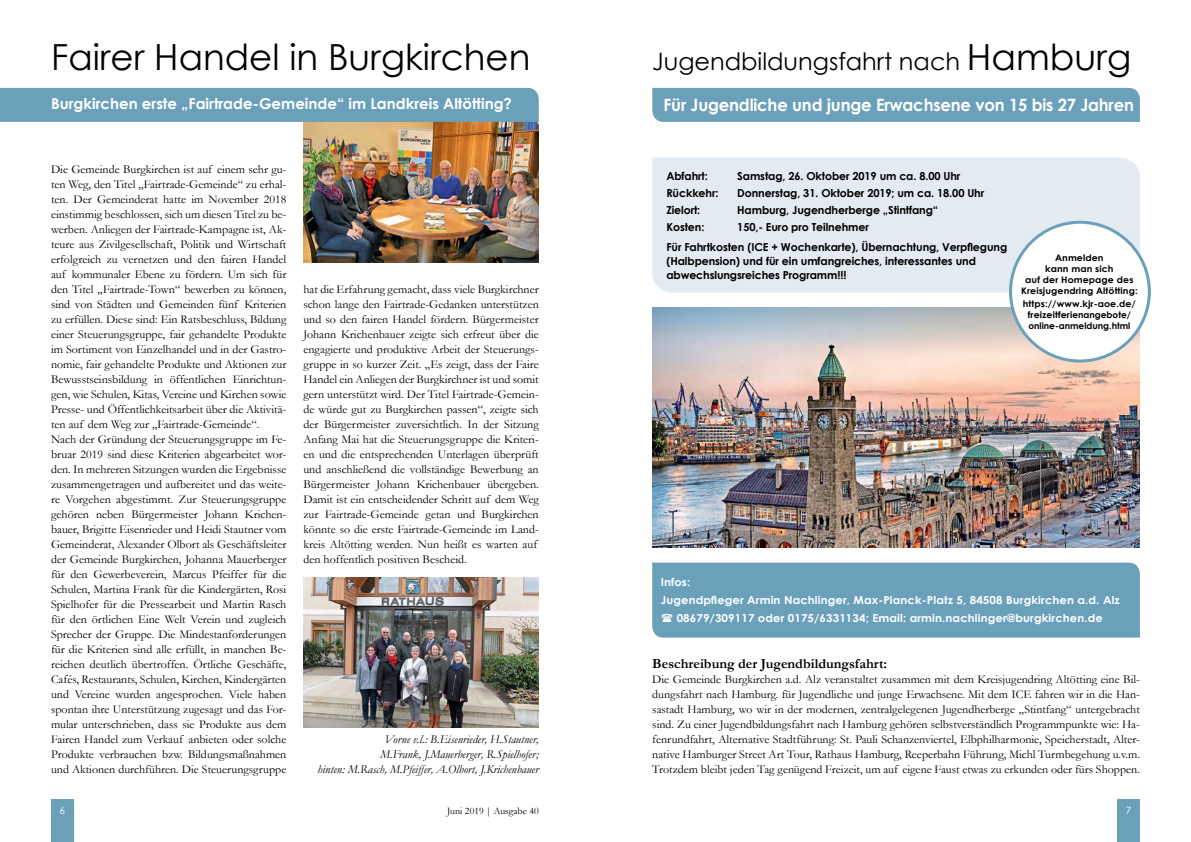
<style>
.page{position:relative;width:1191px;height:842px;background:#fff}
.page>*{position:absolute;margin:0;border:0;box-sizing:border-box;transform-origin:0 0}
.t1{font:36px "Century Gothic";color:#000}
.t2{font:24px "Century Gothic";color:#000}
.t3{font:700 17px "Century Gothic";letter-spacing:-.01em;color:#fff}
.t4{font:700 15px "Century Gothic";color:#fff}
.t5{font:700 14px "Garamond";color:#000}
.t6{font:12px/15px "Garamond";color:#000}
.t7{font:italic 12px/15px "Garamond";color:#000;text-align:right}
.t8{font:700 11px/19.7px "Century Gothic";letter-spacing:-.01em;color:#000}
.t9{font:700 11px "Century Gothic";letter-spacing:.01em;color:#fff;scale:1.05 1}
.t10{font:10px "Garamond";color:#000}
.t11{font:10px "Century Gothic";color:#fff}
.t12{font:700 9px/11px "Century Gothic";letter-spacing:.01em;color:#000;text-align:center;scale:1.05 1}
.s1{font-size:36px}
</style>
<div class="page">
<div style="left:51px;top:799px;width:23px;height:43px;background:#6ba0bb"></div>
<div style="left:1117px;top:799px;width:23px;height:43px;background:#6ba0bb"></div>
<img style="left:303px;top:122px;width:236px;height:141px">
<div style="left:652px;top:88px;width:488px;height:34px;background:#6ba0bb"></div>
<div style="left:0;top:88px;width:539px;height:34px;background:#6ba0bb"></div>
<img style="left:303px;top:578px;width:236px;height:150px">
<div style="left:652px;top:158px;width:488px;height:135px;background:#e3eaf1"></div>
<img style="left:652px;top:308px;width:488px;height:240px">
<div style="left:1010px;top:222px;width:139px;height:139px;background:#fff;border-radius:50%"></div>
<div style="left:1009px;top:221px;width:141px;height:141px;border:3px solid #6ba0bb;border-radius:50%"></div>
<div style="left:652px;top:563px;width:488px;height:75px;background:#6ba0bb"></div>
<h1 class="t1" style="left:51px;top:31px;width:481px">Fairer Handel in Burgkirchen</h1>
<p class="t4" style="left:51px;top:92px;width:462px">Burgkirchen erste „Fairtrade-Gemeinde“ im Landkreis Altötting?</p>
<p class="t6" style="left:51px;top:161px;width:237px">Die Gemeinde Burgkirchen ist auf einem sehr gu&shy;ten Weg, den Titel „Fairtrade-Gemeinde“ zu erhal&shy;ten. Der Gemeinderat hatte im November 2018 einstimmig beschlossen, sich um diesen Titel zu be&shy;werben. Anliegen der Fairtrade-Kampagne ist, Ak&shy;teure aus Zivilgesellschaft, Politik und Wirtschaft erfolgreich zu vernetzen und den fairen Handel auf kommunaler Ebene zu fördern. Um sich für den Titel „Fairtrade-Town“ bewerben zu können, sind von Städten und Gemeinden fünf Kriterien zu erfüllen. Diese sind: Ein Ratsbeschluss, Bildung einer Steuerungsgruppe, fair gehandelte Produkte im Sortiment von Einzelhandel und in der Gastro&shy;nomie, fair gehandelte Produkte und Aktionen zur Bewusstseinsbildung in öffentlichen Einrichtun&shy;gen, wie Schulen, Kitas, Vereine und Kirchen sowie Presse- und Öffentlichkeitsarbeit über die Aktivitä&shy;ten auf dem Weg zur „Fairtrade-Gemeinde“.<br>Nach der Gründung der Steuerungsgruppe im Fe&shy;bruar 2019 sind diese Kriterien abgearbeitet wor&shy;den. In mehreren Sitzungen wurden die Ergebnisse zusammengetragen und aufbereitet und das weite&shy;re Vorgehen abgestimmt. Zur Steuerungsgruppe gehören neben Bürgermeister Johann Krichen&shy;bauer, Brigitte Eisenrieder und Heidi Stautner vom Gemeinderat, Alexander Olbort als Geschäftsleiter der Gemeinde Burgkirchen, Johanna Mauerberger für den Gewerbeverein, Marcus Pfeiffer für die Schulen, Martina Frank für die Kindergärten, Rosi Spielhofer für die Pressearbeit und Martin Rasch für den örtlichen Eine Welt Verein und zugleich Sprecher der Gruppe. Die Mindestanforderungen für die Kriterien sind alle erfüllt, in manchen Be&shy;reichen deutlich übertroffen. Örtliche Geschäfte, Cafés, Restaurants, Schulen, Kirchen, Kindergärten und Vereine wurden angesprochen. Viele haben spontan ihre Unterstützung zugesagt und das For&shy;mular unterschrieben, dass sie Produkte aus dem Fairen Handel zum Verkauf anbieten oder solche Produkte verbrauchen bzw. Bildungsmaßnahmen und Aktionen durchführen. Die Steuerungsgruppe</p>
<p class="t6" style="left:303px;top:281px;width:237px">hat die Erfahrung gemacht, dass viele Burgkirchner schon lange den Fairtrade-Gedanken unterstützen und so den fairen Handel fördern. Bürgermeister Johann Krichenbauer zeigte sich erfreut über die engagierte und produktive Arbeit der Steuerungs&shy;gruppe in so kurzer Zeit. „Es zeigt, dass der Faire Handel ein Anliegen der Burgkirchner ist und somit gern unterstützt wird. Der Titel Fairtrade-Gemein&shy;de würde gut zu Burgkirchen passen“, zeigte sich der Bürgermeister zuversichtlich. In der Sitzung Anfang Mai hat die Steuerungsgruppe die Kriteri&shy;en und die entsprechenden Unterlagen überprüft und anschließend die vollständige Bewerbung an Bürgermeister Johann Krichenbauer übergeben.<br>Damit ist ein entscheidender Schritt auf dem Weg zur Fairtrade-Gemeinde getan und Burgkirchen könnte so die erste Fairtrade-Gemeinde im Land&shy;kreis Altötting werden. Nun heißt es warten auf den hoffentlich positiven Bescheid.</p>
<p class="t7" style="left:317px;top:731px;width:223px">Vorne v.l.: B.Eisenrieder, H.Stautner,<br>M.Frank, J.Mauerberger, R.Spielhofer;<br>hinten: M.Rasch, M.Pfeiffer, A.Olbort, J.Krichenbauer</p>
<h2 class="t2" style="left:652px;top:44px;width:480px">Jugendbildungsfahrt nach <span class="s1">Hamburg</span></h2>
<h3 class="t3" style="left:663px;top:92px;width:472px">Für Jugendliche und junge Erwachsene von 15 bis 27 Jahren</h3>
<p class="t8" style="left:666px;top:166px;width:43px">Abfahrt:</p>
<p class="t8" style="left:737px;top:166px;width:225px">Samstag, 26. Oktober 2019 um ca. 8.00 Uhr</p>
<p class="t8" style="left:666px;top:183px;width:54px">Rückkehr:</p>
<p class="t8" style="left:737px;top:183px;width:248px">Donnerstag, 31. Oktober 2019; um ca. 18.00 Uhr</p>
<p class="t8" style="left:666px;top:200px;width:35px">Zielort:</p>
<p class="t8" style="left:737px;top:200px;width:202px">Hamburg, Jugendherberge „Stintfang“</p>
<p class="t8" style="left:666px;top:217px;width:40px">Kosten:</p>
<p class="t8" style="left:666px;top:217px;width:342px;text-indent:71px">150,- Euro pro Teilnehmer<br>Für Fahrtkosten (ICE + Wochenkarte), Übernachtung, Verpflegung</p>
<p class="t8" style="left:666px;top:253px;width:311px;line-height:14px">(Halbpension) und für ein umfangreiches, interessantes und abwechslungsreiches Programm!!!</p>
<p class="t12" style="left:1021px;top:251px;width:112px">Anmelden<br>kann man sich<br>auf der Homepage des<br>Kreisjugendring Altötting:</p>
<p class="t12" style="left:1022px;top:298px;width:109px">https://www.kjr-aoe.de/ freizeitferienangebote/ online-anmeldung.html</p>
<p class="t9" style="left:660px;top:574px;width:30px">Infos:</p>
<p class="t9" style="left:660px;top:592px;width:439px">Jugendpfleger Armin Nachlinger, Max-Planck-Platz 5, 84508 Burgkirchen a.d. Alz</p>
<p class="t9" style="left:676px;top:610px;width:407px">08679/309117 oder 0175/6331134; Email: armin.nachlinger@burgkirchen.de</p>
<p class="t5" style="left:652px;top:654px;width:236px">Beschreibung der Jugendbildungsfahrt:</p>
<p class="t6" style="left:652px;top:671px;width:489px;text-align:justify">Die Gemeinde Burgkirchen a.d. Alz veranstaltet zusammen mit dem Kreisjugendring Altötting eine Bil&shy;dungsfahrt nach Hamburg. für Jugendliche und junge Erwachsene. Mit dem ICE fahren wir in die Han&shy;sastadt Hamburg, wo wir in der modernen, zentralgelegenen Jugendherberge „Stintfang“ untergebracht sind. Zu einer Jugendbildungsfahrt nach Hamburg gehören selbstverständlich Programmpunkte wie: Ha&shy;fenrundfahrt, Alternative Stadtführung: St. Pauli Schanzenviertel, Elbphilharmonie, Speicherstadt, Alter&shy;native Hamburger Street Art Tour, Rathaus Hamburg, Reeperbahn Führung, Michl Turmbegehung u.v.m.<br>Trotzdem bleibt jeden Tag genügend Freizeit, um auf eigene Faust etwas zu erkunden oder fürs Shoppen.</p>
<p class="t11" style="left:60px;top:803px;width:7px">6</p>
<p class="t10" style="left:447px;top:804px;width:93px">Juni 2019 | Ausgabe 40</p>
<p class="t11" style="left:1125px;top:803px;width:7px">7</p>
</div>
